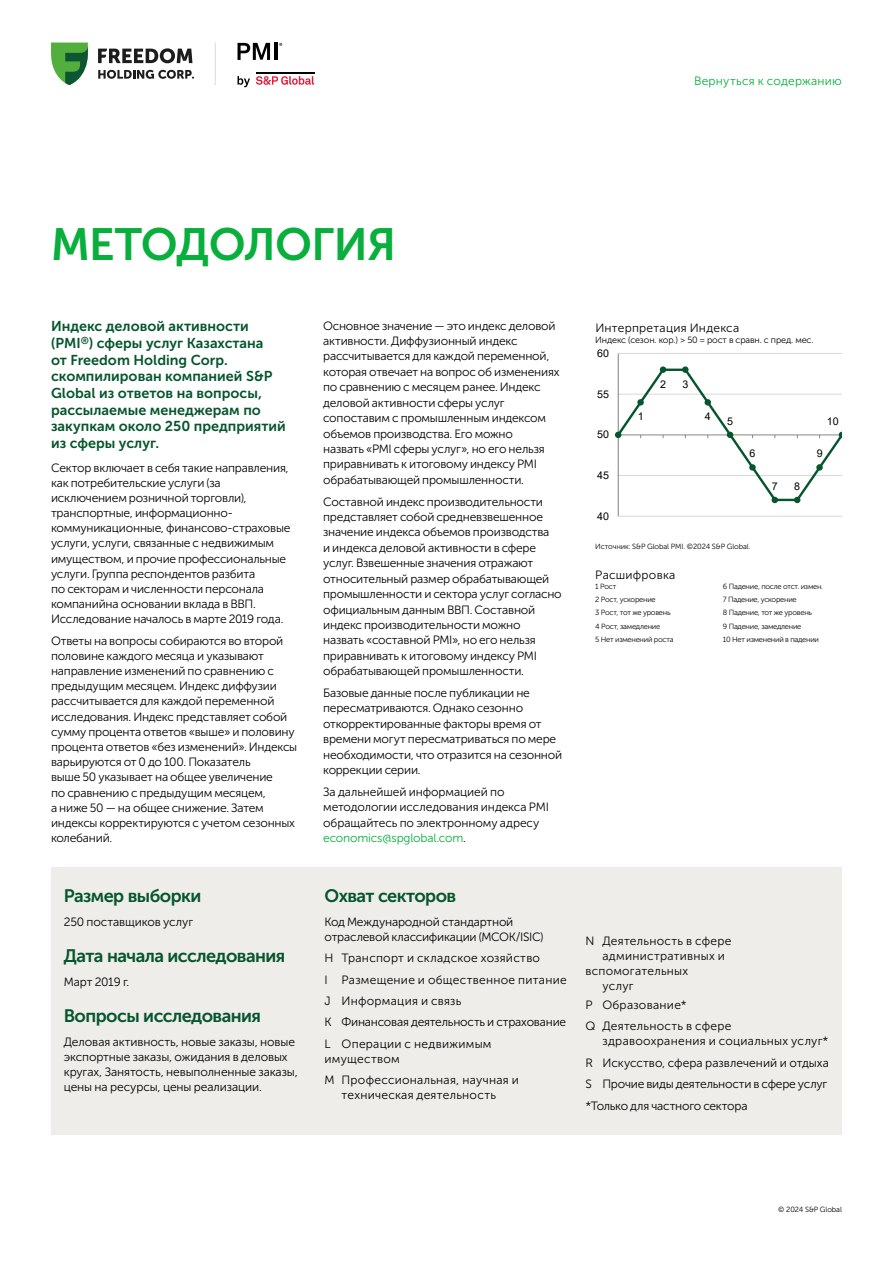
<style>
.page{position:relative;width:893px;height:1263px;background:#fff}
.page>*{position:absolute;margin:0;border:0;box-sizing:border-box;transform-origin:0 0}
.t1{font:45px "Museo Sans Cyrl 700";letter-spacing:-.01em;color:#08af3c}
.t2{font:18px "Museo Sans Cyrl 700";letter-spacing:-.03em;color:#05552d}
.t3{font:14.25px/16.6px "Museo Sans Cyrl 700";color:#05552d}
.t4{font:12px/15.5px "Museo Sans Cyrl 300";letter-spacing:-.015em;color:#000}
.t5{font:12px/21.5px "Museo Sans Cyrl 300";letter-spacing:.02em;color:#000}
.t6{font:12px/21.5px "Museo Sans Cyrl 300";letter-spacing:.025em;color:#000}
.t7{font:12px "Museo Sans Cyrl 300";letter-spacing:.02em;color:#08af3c}
.t8{font:10.65px "Arial";color:#000}
.t9{font:9px "Museo Sans Cyrl 300";letter-spacing:-.01em;color:#000}
.t10{font:7.5px/13.2px "Museo Sans Cyrl 300";letter-spacing:-.03em;color:#000}
.t11{font:7.5px "Museo Sans Cyrl 300";letter-spacing:-.01em;color:#000}
.s1{color:#08af3c}
</style>
<div class="page">
<svg style="left:237px;top:76px;width:13px;height:11px"></svg>
<svg style="left:256px;top:76px;width:58px;height:9px"></svg>
<hr style="left:256px;top:72px;width:58px;height:2px;background:#000">
<svg style="left:237px;top:43px;width:33px;height:17px"></svg>
<hr style="left:274px;top:43px;width:3px;height:17px;background:#000">
<svg style="left:98px;top:48px;width:96px;height:31px"></svg>
<svg style="left:51px;top:43px;width:37px;height:42px"></svg>
<hr style="left:215px;top:43px;width:1px;height:42px;background:#dadada">
<hr style="left:618px;top:516px;width:224px;height:1px;background:#d9d9d9">
<hr style="left:618px;top:353px;width:224px;height:1px;background:#d9d9d9">
<hr style="left:618px;top:353px;width:1px;height:163px;background:#7f7f7f">
<svg style="left:615px;top:366px;width:227px;height:137px"></svg>
<div style="left:51px;top:867px;width:791px;height:268px;background:#eeedea"></div>
<p class="t7" style="left:694px;top:74px;width:149px">Вернуться к содержанию</p>
<h1 class="t1" style="left:51px;top:219px;width:346px">МЕТОДОЛОГИЯ</h1>
<p class="t3" style="left:51px;top:318px;width:236px">Индекс деловой активности (PMI<sup>®</sup>) сферы услуг Казахстана<br>от Freedom Holding Corp. скомпилирован компанией S&amp;P<br>Global из ответов на вопросы, рассылаемые менеджерам по закупкам около 250 предприятий из сферы услуг.</p>
<p class="t4" style="left:51px;top:460px;width:241px">Сектор включает в себя такие направления, как потребительские услуги (за исключением розничной торговли), транспортные, информационно&shy;коммуникационные, финансово-страховые услуги, услуги, связанные с недвижимым имуществом, и прочие профессиональные услуги. Группа респондентов разбита<br>по секторам и численности персонала компанийна основании вклада в ВВП.<br>Исследование началось в марте 2019 года.</p>
<p class="t4" style="left:51px;top:633px;width:248px">Ответы на вопросы собираются во второй половине каждого месяца и указывают направление изменений по сравнению с предыдущим месяцем. Индекс диффузии рассчитывается для каждой переменной исследования. Индекс представляет собой сумму процента ответов «выше» и половину процента ответов «без изменений». Индексы варьируются от 0 до 100. Показатель<br>выше 50 указывает на общее увеличение<br>по сравнению с предыдущим месяцем,<br>а ниже 50 — на общее снижение. Затем индексы корректируются с учетом сезонных колебаний.</p>
<h2 class="t2" style="left:64px;top:886px;width:139px">Размер выборки</h2>
<p class="t4" style="left:64px;top:914px;width:131px">250 поставщиков услуг</p>
<h2 class="t2" style="left:64px;top:946px;width:223px">Дата начала исследования</h2>
<p class="t4" style="left:64px;top:974px;width:67px">Март 2019 г.</p>
<h2 class="t2" style="left:64px;top:1006px;width:199px">Вопросы исследования</h2>
<p class="t4" style="left:64px;top:1034px;width:236px;line-height:15px">Деловая активность, новые заказы, новые экспортные заказы, ожидания в деловых кругах, Занятость, невыполненные заказы, цены на ресурсы, цены реализации.</p>
<p class="t4" style="left:323px;top:318px;width:238px">Основное значение — это индекс деловой активности. Диффузионный индекс рассчитывается для каждой переменной, которая отвечает на вопрос об изменениях по сравнению с месяцем ранее. Индекс деловой активности сферы услуг сопоставим с промышленным индексом oбъемов производства. Его можно<br>назвать «PMI сферы услуг», но его нельзя приравнивать к итоговому индексу PMI обрабатывающей промышленности.</p>
<p class="t4" style="left:323px;top:494px;width:240px">Составной индекс производительности представляет собой средневзвешенное значение индекса объемов производства<br>и индекса деловой активности в сфере услуг. Взвешенные значения отражают относительный размер обрабатывающей промышленности и сектора услуг согласно официальным данным ВВП. Составной индекс производительности можно назвать «составной PMI», но его нельзя приравнивать к итоговому индексу PMI обрабатывающей промышленности.</p>
<p class="t4" style="left:323px;top:685px;width:241px">Базовые данные после публикации не пересматриваются. Однако сезонно откорректированные факторы время от времени могут пересматриваться по мере необходимости, что отразится на сезонной коррекции серии.</p>
<p class="t4" style="left:323px;top:784px;width:227px">За дальнейшей информацией по методологии исследования индекса PMI обращайтесь по электронному адресу <span class="s1">economics@spglobal.com</span>.</p>
<h2 class="t2" style="left:325px;top:886px;width:133px">Охват секторов</h2>
<p class="t4" style="left:325px;top:914px;width:221px;line-height:15px">Код Международной стандартной отраслевой классификации (МСОК/ISIC)</p>
<p class="t5" style="left:325px;top:947px;width:244px">H Транспорт и складское хозяйство<br>I Размещение и общественное питание<br>J Информация и связь<br>K Финансовая деятельность и страхование<br>L Операции с недвижимым</p>
<p class="t6" style="left:325px;top:1048px;width:196px">имуществом<br>M Профессиональная, научная и</p>
<p class="t5" style="left:342px;top:1084px;width:156px">техническая деятельность</p>
<p class="t5" style="left:595px;top:317px;width:146px">Интерпретация Индекса</p>
<p class="t9" style="left:595px;top:335px;width:220px">Индекс (сезон. кор.) &gt; 50 = рост в сравн. с пред. мес.</p>
<p class="t8" style="left:597px;top:346px;width:13px">60</p>
<p class="t8" style="left:597px;top:386px;width:13px">55</p>
<p class="t8" style="left:597px;top:427px;width:13px">50</p>
<p class="t8" style="left:597px;top:468px;width:13px">45</p>
<p class="t8" style="left:597px;top:508px;width:13px">40</p>
<p class="t8" style="left:638px;top:409px;width:7px">1</p>
<p class="t8" style="left:660px;top:377px;width:7px">2</p>
<p class="t8" style="left:682px;top:377px;width:7px">3</p>
<p class="t8" style="left:705px;top:409px;width:7px">4</p>
<p class="t8" style="left:727px;top:413px;width:7px">5</p>
<p class="t8" style="left:749px;top:446px;width:7px">6</p>
<p class="t8" style="left:772px;top:479px;width:7px">7</p>
<p class="t8" style="left:794px;top:479px;width:7px">8</p>
<p class="t8" style="left:827px;top:413px;width:13px">10</p>
<p class="t8" style="left:817px;top:446px;width:7px">9</p>
<p class="t11" style="left:595px;top:542px;width:157px">Источник: S&amp;P Global PMI. ©2024 S&amp;P Global.</p>
<p class="t5" style="left:595px;top:565px;width:82px">Расшифровка</p>
<p class="t10" style="left:595px;top:580px;width:80px">1 Рост<br>2 Рост, ускорение<br>3 Рост, тот же уровень<br>4 Рост, замедление<br>5 Нет изменений роста</p>
<p class="t10" style="left:723px;top:580px;width:102px">6 Пaдение, после отст. измен.<br>7 Падение, ускорение<br>8 Падение, тот же уровень<br>9 Падение, замедление<br>10 Нет изменений в падении</p>
<p class="t5" style="left:585px;top:930px;width:148px">N Деятельность в сфере</p>
<p class="t5" style="left:602px;top:945px;width:124px">административных и</p>
<p class="t5" style="left:585px;top:960px;width:104px">вспомогательных</p>
<p class="t4" style="left:602px;top:978px;width:33px">услуг</p>
<p class="t5" style="left:585px;top:994px;width:148px">P Образование*<br>Q Деятельность в сфере</p>
<p class="t4" style="left:585px;top:1031px;width:245px;line-height:21.5px;text-indent:17px">здравоохранения и социальных услуг* R Искусство, сфера развлечений и отдыха S Прочие виды деятельности в сфере услуг *Только для частного сектора</p>
<p class="t11" style="left:778px;top:1205px;width:65px">© 2024 S&amp;P Global</p>
</div>
